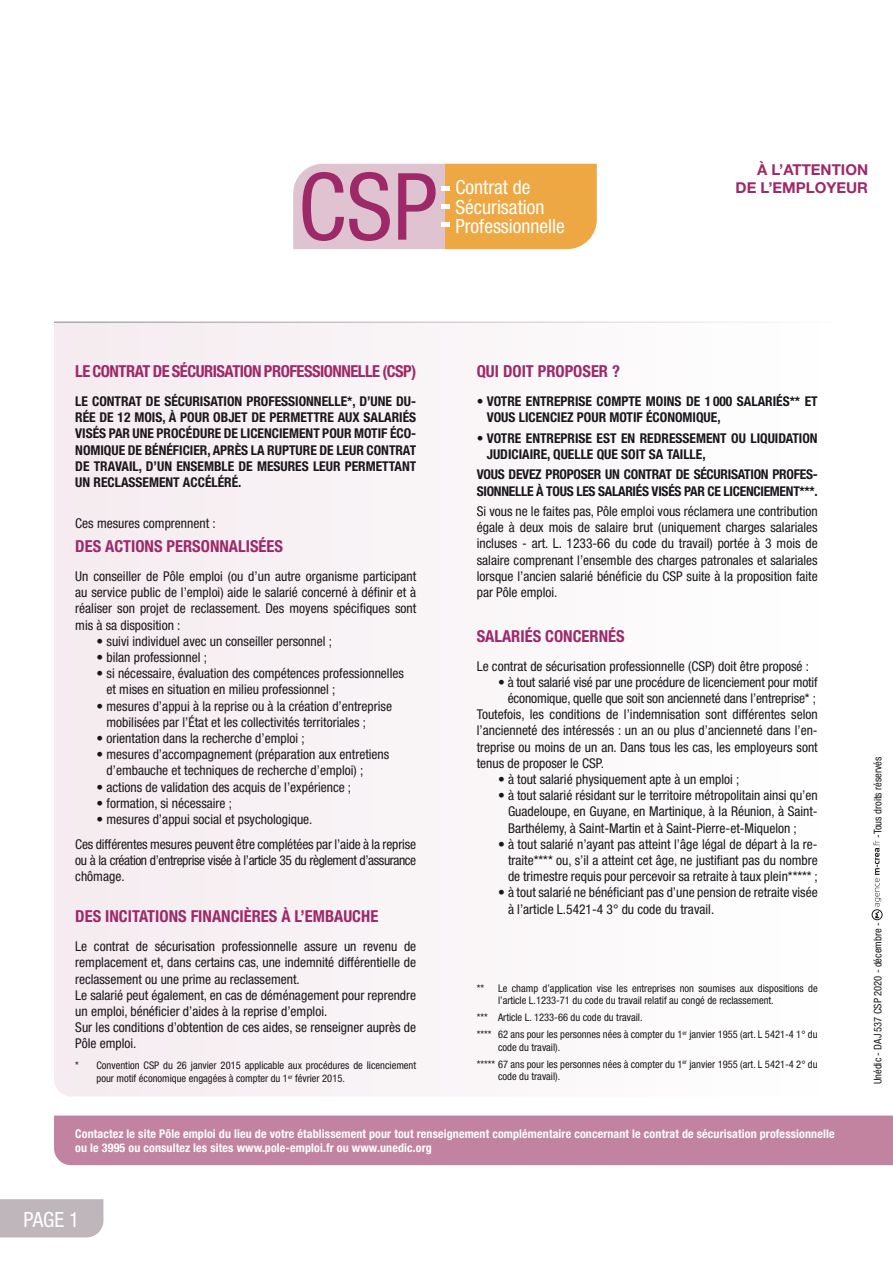
<style>
.page{position:relative;width:893px;height:1263px;background:#fff}
.page>*{position:absolute;margin:0;border:0;box-sizing:border-box;transform-origin:0 0}
.t1{font:condensed 93px "Helvetica Neue";color:#9d2969}
.t2{font:condensed 21px "Helvetica Neue";color:#fff}
.t3{font:condensed 19.5px/19.5px "Helvetica Neue";color:#fff}
.t4{font:700 condensed 16.5px "Helvetica Neue";color:#9d2969}
.t5{font:700 condensed 16.5px "Helvetica Neue";letter-spacing:-.03em;color:#9d2969}
.t6{font:700 15px/18px "Helvetica Neue";color:#9d2969;text-align:right}
.t7{font:condensed 13.5px/16.2px "Helvetica Neue";color:#1a171c}
.t8{font:700 condensed 13.5px/16.2px "Helvetica Neue";color:#1a171c}
.t9{font:700 condensed 13.5px/16.2px "Helvetica Neue";letter-spacing:-.02em;color:#1a171c}
.t10{font:condensed 13.5px/16.2px "Helvetica Neue";letter-spacing:-.03em;color:#1a171c}
.t11{font:700 condensed 12px/13.5px "Helvetica Neue";letter-spacing:.01em;color:#fff}
.t12{font:condensed 10.5px/12.6px "Helvetica Neue";color:#1a171c}
</style>
<div class="page">
<svg style="left:293px;top:164px;width:304px;height:85px;background:#e6b68b"></svg>
<div style="left:441px;top:204px;width:8px;height:5px;background:#fff"></div>
<div style="left:441px;top:186px;width:8px;height:5px;background:#fff"></div>
<div style="left:441px;top:222px;width:8px;height:5px;background:#fff"></div>
<div style="left:54px;top:323px;width:377px;height:773px;background:#f7f0f4"></div>
<div style="left:54px;top:1115px;width:839px;height:50px;background:#c1839f"></div>
<div style="left:0;top:1199px;width:103px;height:38px;background:#beb6bb"></div>
<div style="left:872px;top:909px;width:10px;height:11px;border:1px solid #1a171c;border-radius:50%"></div>
<svg style="left:873px;top:840px;width:8px;height:78px"></svg>
<h1 class="t1" style="left:298px;top:153px;width:141px">CSP</h1>
<h3 class="t3" style="left:455px;top:177px;width:111px">Contrat de<br>Sécurisation<br>Professionnelle</h3>
<p class="t6" style="left:736px;top:161px;width:134px">À L’ATTENTION<br>DE L’EMPLOYEUR</p>
<p class="t5" style="left:75px;top:361px;width:342px">LE CONTRAT DE SÉCURISATION PROFESSIONNELLE (CSP)</p>
<p class="t8" style="left:75px;top:393px;width:342px;text-align:justify">LE CONTRAT DE SÉCURISATION PROFESSIONNELLE*, D’UNE DU-RÉE DE 12 MOIS, À POUR OBJET DE PERMETTRE AUX SALARIÉS VISÉS PAR UNE PROCÉDURE DE LICENCIEMENT POUR MOTIF ÉCO-NOMIQUE DE BÉNÉFICIER, APRÈS LA RUPTURE DE LEUR CONTRAT DE TRAVAIL, D’UN ENSEMBLE DE MESURES LEUR PERMETTANT UN RECLASSEMENT ACCÉLÉRÉ.</p>
<p class="t7" style="left:75px;top:515px;width:142px">Ces mesures comprennent :</p>
<p class="t4" style="left:75px;top:536px;width:209px">DES ACTIONS PERSONNALISÉES</p>
<p class="t7" style="left:75px;top:568px;width:342px;text-align:justify">Un conseiller de Pôle emploi (ou d’un autre organisme participant au service public de l’emploi) aide le salarié concerné à définir et à réaliser son projet de reclassement. Des moyens spécifiques sont mis à sa disposition :</p>
<p class="t7" style="left:97px;top:633px;width:237px">• suivi individuel avec un conseiller personnel ;</p>
<p class="t7" style="left:97px;top:649px;width:112px">• bilan professionnel ;</p>
<p class="t7" style="left:107px;top:665px;width:299px;text-indent:-10px">• si nécessaire, évaluation des compétences professionnelles et mises en situation en milieu professionnel ;</p>
<p class="t7" style="left:107px;top:698px;width:287px;text-indent:-10px">• mesures d’appui à la reprise ou à la création d’entreprise mobilisées par l’État et les collectivités territoriales ;</p>
<p class="t7" style="left:97px;top:730px;width:210px">• orientation dans la recherche d’emploi ;</p>
<p class="t7" style="left:107px;top:746px;width:284px;text-indent:-10px">• mesures d’accompagnement (préparation aux entretiens d’embauche et techniques de recherche d’emploi) ;</p>
<p class="t7" style="left:97px;top:779px;width:256px">• actions de validation des acquis de l’expérience ;</p>
<p class="t7" style="left:97px;top:795px;width:137px">• formation, si nécessaire ;</p>
<p class="t7" style="left:75px;top:807px;width:342px;line-height:24.8px;text-indent:21px">• mesures d’appui social et psychologique.<br>Ces différentes mesures peuvent être complétées par l’aide à la reprise</p>
<p class="t10" style="left:75px;top:852px;width:342px">ou à la création d’entreprise visée à l’article 35 du règlement d’assurance chômage.</p>
<p class="t4" style="left:75px;top:906px;width:304px">DES INCITATIONS FINANCIÈRES À L’EMBAUCHE</p>
<p class="t7" style="left:75px;top:938px;width:342px">Le contrat de sécurisation professionnelle assure un revenu de remplacement et, dans certains cas, une indemnité différentielle de reclassement ou une prime au reclassement.<br>Le salarié peut également, en cas de déménagement pour reprendre un emploi, bénéficier d’aides à la reprise d’emploi.<br>Sur les conditions d’obtention de ces aides, se renseigner auprès de Pôle emploi.</p>
<p class="t12" style="left:97px;top:1059px;width:321px;text-indent:-21px">* Convention CSP du 26 janvier 2015 applicable aux procédures de licenciement pour motif économique engagées à compter du 1<sup>er</sup> février 2015.</p>
<p class="t4" style="left:477px;top:361px;width:145px">QUI DOIT PROPOSER ?</p>
<p class="t8" style="left:487px;top:393px;width:332px;text-indent:-10px">• VOTRE ENTREPRISE COMPTE MOINS DE 1 000 SALARIÉS** ET<br>VOUS LICENCIEZ POUR MOTIF ÉCONOMIQUE,</p>
<p class="t8" style="left:487px;top:430px;width:332px;text-indent:-10px">• VOTRE ENTREPRISE EST EN REDRESSEMENT OU LIQUIDATION<br>JUDICIAIRE, QUELLE QUE SOIT SA TAILLE,</p>
<p class="t9" style="left:477px;top:466px;width:342px">VOUS DEVEZ PROPOSER UN CONTRAT DE SÉCURISATION PROFES-<br>SIONNELLE À TOUS LES SALARIÉS VISÉS PAR CE LICENCIEMENT***.</p>
<p class="t7" style="left:477px;top:503px;width:342px;text-align:justify">Si vous ne le faites pas, Pôle emploi vous réclamera une contribution égale à deux mois de salaire brut (uniquement charges salariales incluses - art. L. 1233-66 du code du travail) portée à 3 mois de salaire comprenant l’ensemble des charges patronales et salariales lorsque l’ancien salarié bénéficie du CSP suite à la proposition faite par Pôle emploi.</p>
<p class="t4" style="left:477px;top:626px;width:149px">SALARIÉS CONCERNÉS</p>
<p class="t7" style="left:477px;top:657px;width:334px">Le contrat de sécurisation professionnelle (CSP) doit être proposé :</p>
<p class="t7" style="left:498px;top:674px;width:321px">• à tout salarié visé par une procédure de licenciement pour motif</p>
<p class="t7" style="left:508px;top:690px;width:310px">économique, quelle que soit son ancienneté dans l’entreprise* ;</p>
<p class="t7" style="left:477px;top:706px;width:342px">Toutefois, les conditions de l’indemnisation sont différentes selon</p>
<p class="t7" style="left:477px;top:722px;width:342px">l’ancienneté des intéressés : un an ou plus d’ancienneté dans l’en-</p>
<p class="t7" style="left:477px;top:738px;width:342px">treprise ou moins de un an. Dans tous les cas, les employeurs sont</p>
<p class="t7" style="left:477px;top:755px;width:129px">tenus de proposer le CSP.</p>
<p class="t7" style="left:498px;top:771px;width:243px">• à tout salarié physiquement apte à un emploi ;</p>
<p class="t7" style="left:508px;top:787px;width:311px;text-align:justify;text-indent:-10px">• à tout salarié résidant sur le territoire métropolitain ainsi qu’en Guadeloupe, en Guyane, en Martinique, à la Réunion, à Saint-Barthélemy, à Saint-Martin et à Saint-Pierre-et-Miquelon ;</p>
<p class="t7" style="left:508px;top:836px;width:311px;text-align:justify;text-indent:-10px">• à tout salarié n’ayant pas atteint l’âge légal de départ à la re&shy;traite**** ou, s’il a atteint cet âge, ne justifiant pas du nombre de trimestre requis pour percevoir sa retraite à taux plein***** ;</p>
<p class="t7" style="left:508px;top:884px;width:311px;text-indent:-10px">• à tout salarié ne bénéficiant pas d’une pension de retraite visée à l’article L.5421-4 3° du code du travail.</p>
<p class="t12" style="left:477px;top:982px;width:9px">**</p>
<p class="t12" style="left:498px;top:982px;width:321px">Le champ d’application vise les entreprises non soumises aux dispositions de l’article L.1233-71 du code du travail relatif au congé de reclassement.</p>
<p class="t12" style="left:477px;top:1009px;width:342px;line-height:16.8px">*** Article L. 1233-66 du code du travail.<br>**** 62 ans pour les personnes nées à compter du 1<sup>er</sup> janvier 1955 (art. L 5421-4 1° du</p>
<p class="t12" style="left:477px;top:1038px;width:342px;line-height:16.8px;text-indent:21px">code du travail).<br>***** 67 ans pour les personnes nées à compter du 1<sup>er</sup> janvier 1955 (art. L 5421-4 2° du</p>
<p class="t12" style="left:498px;top:1070px;width:64px">code du travail).</p>
<p class="t11" style="left:75px;top:1127px;width:761px">Contactez le site Pôle emploi du lieu de votre établissement pour tout renseignement complémentaire concernant le contrat de sécurisation professionnelle ou le 3995 ou consultez les sites www.pole-emploi.fr ou www.unedic.org</p>
<h2 class="t2" style="left:23px;top:1207px;width:57px">PAGE 1</h2>
<p class="t12" style="left:871px;top:838px;width:83px;rotate:-90deg">-Tous droits réservés</p>
<p class="t12" style="left:871px;top:1084px;width:163px;rotate:-90deg">Unédic - DAJ 537 CSP 2020 - décembre -</p>
</div>
